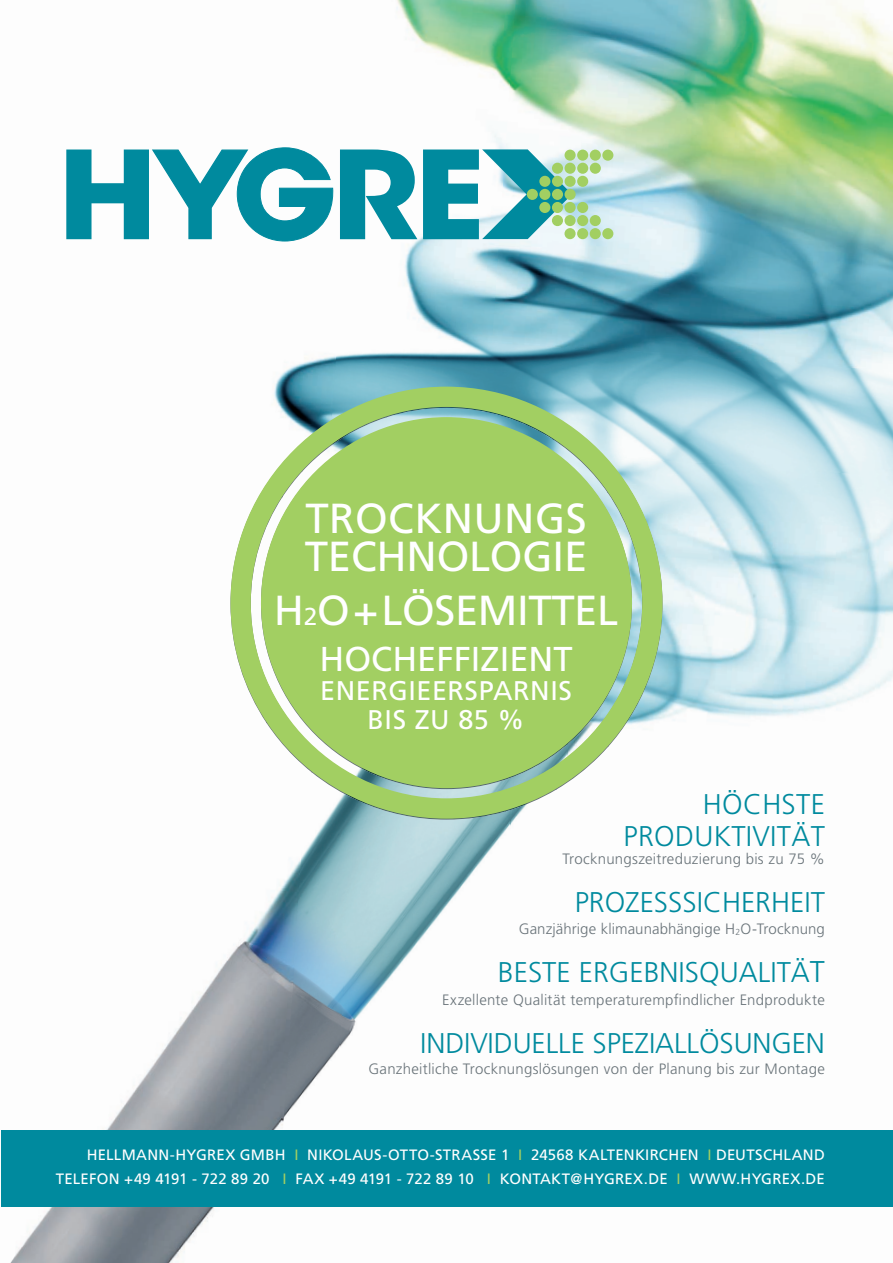
<style>
.page{position:relative;width:893px;height:1263px;background:#fff}
.page>*{position:absolute;margin:0;border:0;box-sizing:border-box;transform-origin:0 0}
.t1{font:42px/38px "Frutiger";letter-spacing:-.005em;color:#fff}
.t2{font:34.5px "Frutiger";color:#fff}
.t3{font:300 28.5px/31.5px "Frutiger";color:#008a9e;text-align:right}
.t4{font:27px/29px "Frutiger";letter-spacing:.02em;color:#fff;text-align:center}
.t5{font:300 15px "Frutiger";letter-spacing:.015em;color:#697379}
.t6{font:15px/24px "Frutiger";letter-spacing:.015em;color:#fff;text-align:right}
.s1{font-size:24.45px}
.s2{font-size:8.7px}
.s3{font-size:30px}
.s4{color:#a2cf62}
</style>
<div class="page">
<img style="left:333px;top:0;width:159px;height:332px">
<img style="left:492px;top:0;width:401px;height:332px">
<img style="left:236px;top:314px;width:103px;height:633px">
<img style="left:332px;top:332px;width:561px;height:121px">
<img style="left:633px;top:453px;width:260px;height:56px">
<img style="left:654px;top:509px;width:239px;height:212px">
<img style="left:273px;top:789px;width:51px;height:418px">
<img style="left:324px;top:801px;width:190px;height:406px">
<img style="left:14px;top:947px;width:280px;height:316px">
<img style="left:284px;top:396px;width:102px;height:32px">
<img style="left:386px;top:388px;width:204px;height:40px">
<img style="left:231px;top:460px;width:40px;height:263px">
<img style="left:622px;top:439px;width:11px;height:53px">
<img style="left:622px;top:492px;width:32px;height:51px">
<img style="left:622px;top:543px;width:40px;height:187px">
<img style="left:266px;top:685px;width:5px;height:88px">
<img style="left:558px;top:779px;width:15px;height:10px">
<img style="left:311px;top:779px;width:48px;height:22px">
<img style="left:507px;top:779px;width:51px;height:33px">
<img style="left:359px;top:779px;width:148px;height:41px">
<img style="left:271px;top:428px;width:351px;height:351px">
<div style="left:261px;top:417px;width:371px;height:371px;background:#a2cf62;border-radius:50%"></div>
<div style="left:230px;top:387px;width:432px;height:432px;border:20px solid #a2cf62;border-radius:50%"></div>
<div style="left:271px;top:427px;width:351px;height:351px;border:20px solid #a2cf62;border-radius:50%"></div>
<div style="left:1px;top:1130px;width:892px;height:76px;background:#008a9e"></div>
<svg style="left:340px;top:149px;width:232px;height:90px"></svg>
<svg style="left:66px;top:147px;width:267px;height:95px"></svg>
<div style="left:565px;top:150px;width:11px;height:11px;background:#a2cf62;border-radius:50%"></div>
<div style="left:577px;top:150px;width:11px;height:11px;background:#a2cf62;border-radius:50%"></div>
<div style="left:590px;top:150px;width:11px;height:11px;background:#a2cf62;border-radius:50%"></div>
<div style="left:602px;top:150px;width:11px;height:11px;background:#a2cf62;border-radius:50%"></div>
<div style="left:527px;top:189px;width:11px;height:11px;background:#a2cf62;border-radius:50%"></div>
<div style="left:539px;top:189px;width:11px;height:11px;background:#a2cf62;border-radius:50%"></div>
<div style="left:552px;top:189px;width:11px;height:11px;background:#a2cf62;border-radius:50%"></div>
<div style="left:565px;top:189px;width:11px;height:11px;background:#a2cf62;border-radius:50%"></div>
<div style="left:552px;top:163px;width:11px;height:11px;background:#a2cf62;border-radius:50%"></div>
<div style="left:565px;top:163px;width:11px;height:11px;background:#a2cf62;border-radius:50%"></div>
<div style="left:577px;top:163px;width:11px;height:11px;background:#a2cf62;border-radius:50%"></div>
<div style="left:590px;top:163px;width:11px;height:11px;background:#a2cf62;border-radius:50%"></div>
<div style="left:539px;top:176px;width:11px;height:11px;background:#a2cf62;border-radius:50%"></div>
<div style="left:552px;top:176px;width:11px;height:11px;background:#a2cf62;border-radius:50%"></div>
<div style="left:565px;top:176px;width:11px;height:11px;background:#a2cf62;border-radius:50%"></div>
<div style="left:577px;top:176px;width:11px;height:11px;background:#a2cf62;border-radius:50%"></div>
<div style="left:564px;top:228px;width:12px;height:11px;background:#a2cf62;border-radius:50%"></div>
<div style="left:577px;top:228px;width:11px;height:11px;background:#a2cf62;border-radius:50%"></div>
<div style="left:590px;top:228px;width:11px;height:11px;background:#a2cf62;border-radius:50%"></div>
<div style="left:602px;top:228px;width:11px;height:11px;background:#a2cf62;border-radius:50%"></div>
<div style="left:552px;top:215px;width:11px;height:11px;background:#a2cf62;border-radius:50%"></div>
<div style="left:564px;top:215px;width:12px;height:11px;background:#a2cf62;border-radius:50%"></div>
<div style="left:577px;top:215px;width:11px;height:11px;background:#a2cf62;border-radius:50%"></div>
<div style="left:590px;top:215px;width:11px;height:11px;background:#a2cf62;border-radius:50%"></div>
<div style="left:539px;top:202px;width:11px;height:11px;background:#a2cf62;border-radius:50%"></div>
<div style="left:552px;top:202px;width:11px;height:11px;background:#a2cf62;border-radius:50%"></div>
<div style="left:564px;top:202px;width:12px;height:11px;background:#a2cf62;border-radius:50%"></div>
<div style="left:577px;top:202px;width:11px;height:11px;background:#a2cf62;border-radius:50%"></div>
<h1 class="t1" style="left:305px;top:500px;width:284px">TROCKNUNGS<br>TECHNOLOGIE</h1>
<h1 class="t1" style="left:274px;top:591px;width:346px">H<span class="s1">2</span>O + LÖSEMITTEL</h1>
<h2 class="t2" style="left:320px;top:638px;width:255px">HOCHEFFIZIENT</h2>
<h3 class="t4" style="left:320px;top:676px;width:253px">ENERGIEERSPARNIS<br>BIS ZU 85 %</h3>
<h3 class="t3" style="left:624px;top:789px;width:203px">HÖCHSTE<br>PRODUKTIVITÄT</h3>
<p class="t5" style="left:562px;top:850px;width:264px">Trocknungszeitreduzierung bis zu 75 %</p>
<h3 class="t3" style="left:575px;top:886px;width:252px">PROZESSSICHERHEIT</h3>
<p class="t5" style="left:519px;top:921px;width:308px">Ganzjährige klimaunabhängige H<span class="s2">2</span>O-Trocknung</p>
<h3 class="t3" style="left:498px;top:957px;width:328px">BESTE ERGEBNISQUALITÄ<span class="s3">T</span></h3>
<p class="t5" style="left:442px;top:991px;width:384px">Exzellente Qualität temperaturempfindlicher Endprodukte</p>
<h3 class="t3" style="left:420px;top:1027px;width:406px">INDIVIDUELLE SPEZIALLÖSUNGEN</h3>
<p class="t5" style="left:368px;top:1060px;width:458px">Ganzheitliche Trocknungslösungen von der Planung bis zur Montage</p>
<p class="t6" style="left:56px;top:1143px;width:770px">HELLMANN-HYGREX GMBH <span class="s4">I</span> NIKOLAUS-OTTO-STRASSE 1 <span class="s4">I</span> 24568 KALTENKIRCHEN <span class="s4">I</span> DEUTSCHLAND<br>TELEFON +49 4191 - 722 89 20 <span class="s4">I</span> FAX +49 4191 - 722 89 10 <span class="s4">I</span> KONTAKT@HYGREX.DE <span class="s4">I</span> WWW.HYGREX.DE</p>
</div>
